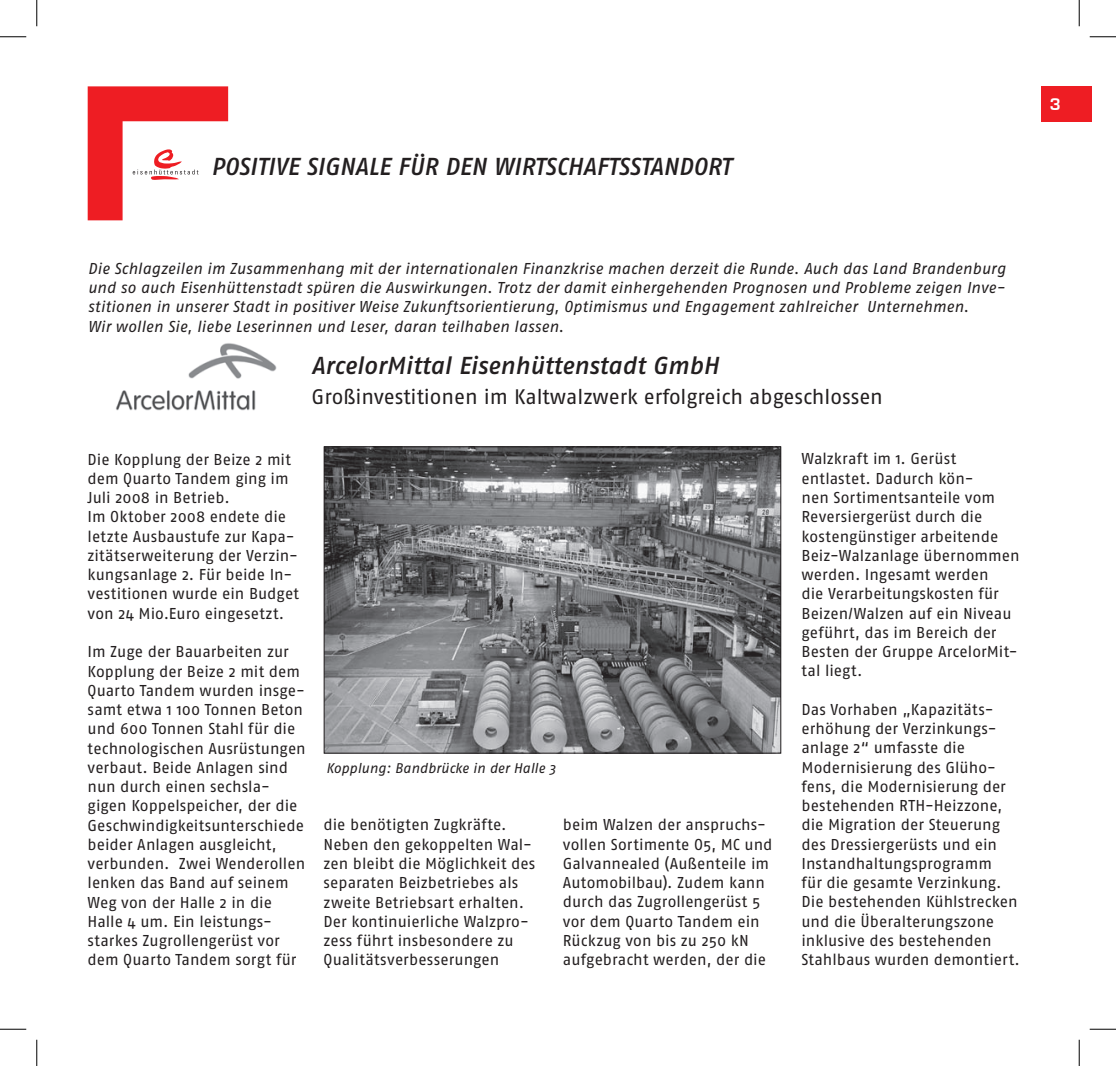
<style>
.page{position:relative;width:1116px;height:1066px;background:#fff}
.page>*{position:absolute;margin:0;border:0;box-sizing:border-box;transform-origin:0 0}
.t1{font:italic 24.5px "Fago No Med";color:#231f20}
.t2{font:21px "Fago No";letter-spacing:-.005em;color:#231f20}
.t3{font:700 17.5px "Eurostile";color:#fff}
.t4{font:15.75px/19.2px "Fago No";color:#231f20}
.t5{font:italic 15.75px/19.2px "Fago No";letter-spacing:.005em;color:#231f20}
.t6{font:italic 14px "Fago No";color:#231f20}
</style>
<div class="page">
<div style="left:1041px;top:86px;width:50px;height:36px;background:#ee1d23"></div>
<svg style="left:88px;top:86px;width:140px;height:134px"></svg>
<img style="left:325px;top:448px;width:454px;height:303px">
<div style="left:323px;top:446px;width:458px;height:307px;border:1px solid #231f20"></div>
<img style="left:116px;top:343px;width:161px;height:68px">
<svg style="left:0;top:36px;width:26px;height:1px"></svg>
<svg style="left:1089px;top:36px;width:26px;height:1px"></svg>
<svg style="left:0;top:1029px;width:26px;height:1px"></svg>
<svg style="left:1089px;top:1029px;width:26px;height:1px"></svg>
<svg style="left:36px;top:0;width:1px;height:26px"></svg>
<svg style="left:36px;top:1039px;width:1px;height:27px"></svg>
<svg style="left:1078px;top:0;width:1px;height:26px"></svg>
<svg style="left:1078px;top:1039px;width:1px;height:27px"></svg>
<h1 class="t1" style="left:211px;top:153px;width:521px">POSITIVE SIGNALE FÜR DEN WIRTSCHAFTSSTANDORT</h1>
<p class="t3" style="left:1049px;top:94px;width:12px">3</p>
<p class="t5" style="left:88px;top:259px;width:919px">Die Schlagzeilen im Zusammenhang mit der internationalen Finanzkrise machen derzeit die Runde. Auch das Land Brandenburg und so auch Eisenhüttenstadt spüren die Auswirkungen. Trotz der damit einhergehenden Prognosen und Probleme zeigen Inve&shy;stitionen in unserer Stadt in positiver Weise Zukunftsorientierung, Optimismus und Engagement zahlreicher Unternehmen.<br>Wir wollen Sie, liebe Leserinnen und Leser, daran teilhaben lassen.</p>
<h1 class="t1" style="left:311px;top:352px;width:407px">ARCELORMITTAL EISENHÜTTENSTADT GMBH</h1>
<h2 class="t2" style="left:311px;top:385px;width:572px">Großinvestitionen im Kaltwalzwerk erfolgreich abgeschlossen</h2>
<p class="t4" style="left:88px;top:449px;width:213px">Die Kopplung der Beize 2 mit dem Quarto Tandem ging im<br>Juli 2008 in Betrieb.<br>Im Oktober 2008 endete die letzte Ausbaustufe zur Kapa&shy;zitätserweiterung der Verzin&shy;kungsanlage 2. Für beide In&shy;vestitionen wurde ein Budget von 24 Mio.Euro eingesetzt.</p>
<p class="t4" style="left:88px;top:642px;width:220px">Im Zuge der Bauarbeiten zur<br>Kopplung der Beize 2 mit dem<br>Quarto Tandem wurden insge&shy;samt etwa 1 100 Tonnen Beton und 600 Tonnen Stahl für die technologischen Ausrüstungen verbaut. Beide Anlagen sind nun durch einen sechsla&shy;gigen Koppelspeicher, der die<br>Geschwindigkeitsunterschiede beider Anlagen ausgleicht, verbunden. Zwei Wenderollen lenken das Band auf seinem<br>Weg von der Halle 2 in die<br>Halle 4 um. Ein leistungs&shy;starkes Zugrollengerüst vor dem Quarto Tandem sorgt für</p>
<p class="t6" style="left:326px;top:760px;width:231px">Kopplung: Bandbrücke in der Halle 3</p>
<p class="t4" style="left:323px;top:815px;width:213px">die benötigten Zugkräfte.<br>Neben den gekoppelten Wal&shy;zen bleibt die Möglichkeit des separaten Beizbetriebes als zweite Betriebsart erhalten.<br>Der kontinuierliche Walzpro&shy;zess führt insbesondere zu<br>Qualitätsverbesserungen</p>
<p class="t4" style="left:563px;top:815px;width:211px">beim Walzen der anspruchs&shy;vollen Sortimente O5, MC und<br>Galvannealed (Außenteile im<br>Automobilbau). Zudem kann durch das Zugrollengerüst 5 vor dem Quarto Tandem ein<br>Rückzug von bis zu 250 kN aufgebracht werden, der die</p>
<p class="t4" style="left:801px;top:449px;width:219px">Walzkraft im 1. Gerüst entlastet. Dadurch kön-<br>nen Sortimentsanteile vom<br>Reversiergerüst durch die kostengünstiger arbeitende<br>Beiz-Walzanlage übernommen werden. Ingesamt werden<br>die Verarbeitungskosten für<br>Beizen/Walzen auf ein Niveau geführt, das im Bereich der<br>Besten der Gruppe ArcelorMit&shy;tal liegt.</p>
<p class="t4" style="left:801px;top:699px;width:220px">Das Vorhaben „Kapazitäts&shy;erhöhung der Verzinkungs&shy;anlage 2“ umfasste die<br>Modernisierung des Glüho&shy;fens, die Modernisierung der bestehenden RTH-Heizzone, die Migration der Steuerung des Dressiergerüsts und ein<br>Instandhaltungsprogramm<br>für die gesamte Verzinkung.<br>Die bestehenden Kühlstrecken und die Überalterungszone inklusive des bestehenden<br>Stahlbaus wurden demontiert.</p>
</div>
